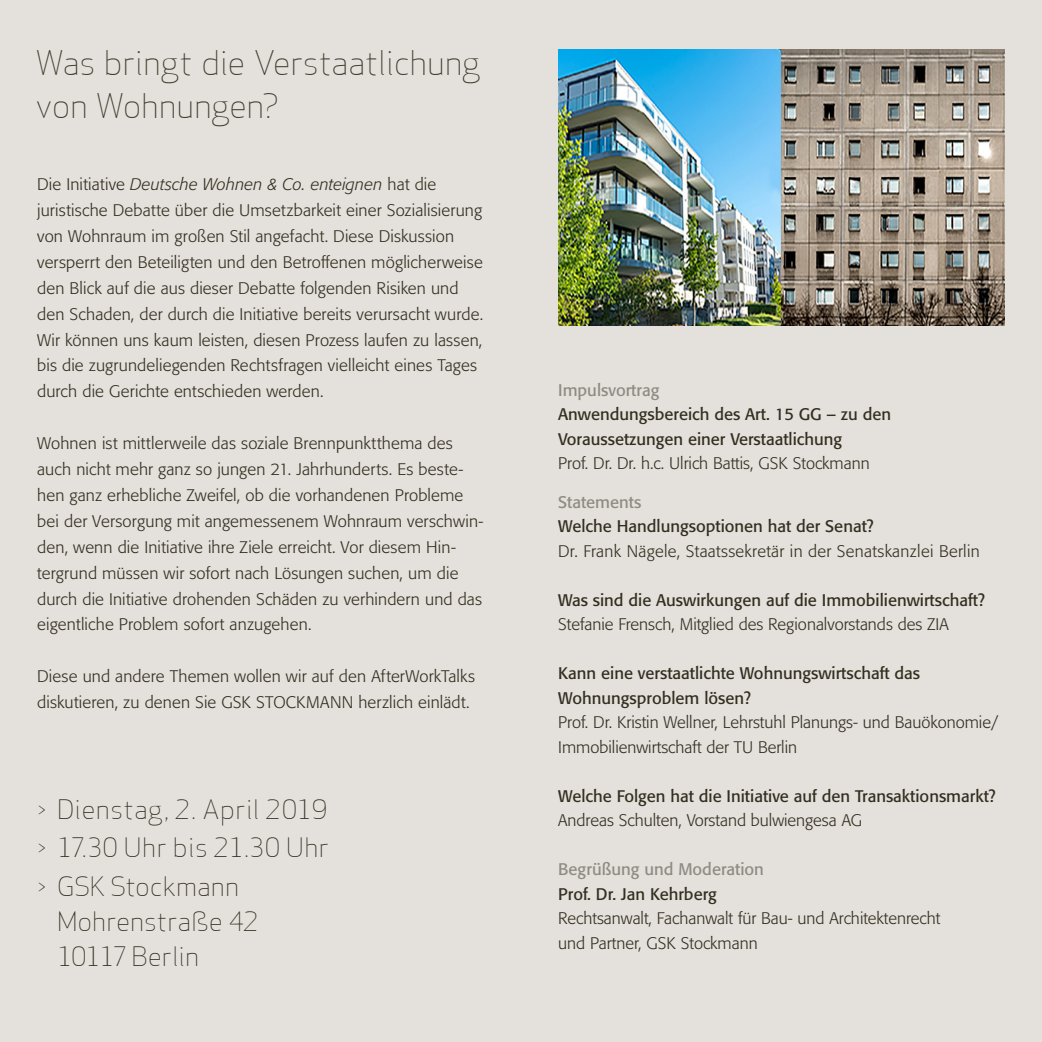
<style>
.page{position:relative;width:1042px;height:1042px;background:#e4e1dc}
.page>*{position:absolute;margin:0;border:0;box-sizing:border-box;transform-origin:0 0}
.t1{font:33.25px/43.8px "Apex Sans Light T";letter-spacing:-.01em;color:#413d2f}
.t2{font:26.25px/38.5px "Apex Sans Light T";color:#322e20;text-align:justify}
.t3{font:300 16.62px/25.9px "Formata BQ";letter-spacing:.01em;color:#322e20}
.t4{font:16.62px/24.5px "Formata BQ";color:#322e20}
.t5{font:16.62px "Formata BQ";color:#8e8b83}
.s1{font-style:italic}
</style>
<div class="page">
<img style="left:558px;top:50px;width:447px;height:275px">
<h1 class="t1" style="left:36px;top:40px;width:446px">Was bringt die Verstaatlichung von Wohnungen?</h1>
<p class="t3" style="left:37px;top:171px;width:447px">Die Initiative <span class="s1">Deutsche Wohnen &amp; Co. enteignen</span> hat die juristische Debatte über die Umsetzbarkeit einer Sozialisierung von Wohnraum im großen Stil angefacht. Diese Diskussion versperrt den Beteiligten und den Betroffenen möglicherweise den Blick auf die aus dieser Debatte folgenden Risiken und den Schaden, der durch die Initiative bereits verursacht wurde.<br>Wir können uns kaum leisten, diesen Prozess laufen zu lassen, bis die zugrundeliegenden Rechtsfragen vielleicht eines Tages durch die Gerichte entschieden werden.</p>
<p class="t3" style="left:37px;top:430px;width:448px">Wohnen ist mittlerweile das soziale Brennpunktthema des auch nicht mehr ganz so jungen 21. Jahrhunderts. Es beste&shy;hen ganz erhebliche Zweifel, ob die vorhandenen Probleme bei der Versorgung mit angemessenem Wohnraum verschwin&shy;den, wenn die Initiative ihre Ziele erreicht. Vor diesem Hin&shy;tergrund müssen wir sofort nach Lösungen suchen, um die durch die Initiative drohenden Schäden zu verhindern und das eigentliche Problem sofort anzugehen.</p>
<p class="t3" style="left:37px;top:663px;width:439px">Diese und andere Themen wollen wir auf den AfterWorkTalks diskutieren, zu denen Sie GSK STOCKMANN herzlich einlädt.</p>
<h2 class="t2" style="left:37px;top:789px;width:293px">&gt; Dienstag, 2. April 2019 &gt; 17.30 Uhr bis 21.30 Uhr &gt; GSK Stockmann</h2>
<h2 class="t2" style="left:57px;top:903px;width:204px;line-height:35px">Mohrenstraße 42<br>10117 Berlin</h2>
<p class="t5" style="left:558px;top:380px;width:103px">Impulsvortrag</p>
<p class="t4" style="left:558px;top:402px;width:334px">Anwendungsbereich des Art. 15 GG – zu den<br>Voraussetzungen einer Verstaatlichung</p>
<p class="t3" style="left:558px;top:451px;width:313px">Prof. Dr. Dr. h.c. Ulrich Battis, GSK Stockmann</p>
<p class="t5" style="left:558px;top:492px;width:85px">Statements</p>
<p class="t4" style="left:558px;top:514px;width:317px">Welche Handlungsoptionen hat der Senat?</p>
<p class="t3" style="left:558px;top:538px;width:423px">Dr. Frank Nägele, Staatssekretär in der Senatskanzlei Berlin</p>
<p class="t4" style="left:558px;top:587px;width:428px">Was sind die Auswirkungen auf die Immobilienwirtschaft?</p>
<p class="t3" style="left:558px;top:612px;width:392px">Stefanie Frensch, Mitglied des Regionalvorstands des ZIA</p>
<p class="t4" style="left:558px;top:661px;width:363px">Kann eine verstaatlichte Wohnungswirtschaft das<br>Wohnungsproblem lösen?</p>
<p class="t3" style="left:558px;top:710px;width:442px;line-height:24.5px">Prof. Dr. Kristin Wellner, Lehrstuhl Planungs- und Bauökonomie/<br>Immobilienwirtschaft der TU Berlin</p>
<p class="t4" style="left:558px;top:784px;width:439px">Welche Folgen hat die Initiative auf den Transaktionsmarkt?</p>
<p class="t3" style="left:558px;top:808px;width:305px">Andreas Schulten, Vorstand bulwiengesa AG</p>
<p class="t5" style="left:558px;top:859px;width:207px">Begrüßung und Moderation</p>
<p class="t4" style="left:558px;top:882px;width:160px">Prof. Dr. Jan Kehrberg</p>
<p class="t3" style="left:558px;top:906px;width:384px;line-height:24.5px">Rechtsanwalt, Fachanwalt für Bau- und Architektenrecht und Partner, GSK Stockmann</p>
</div>
